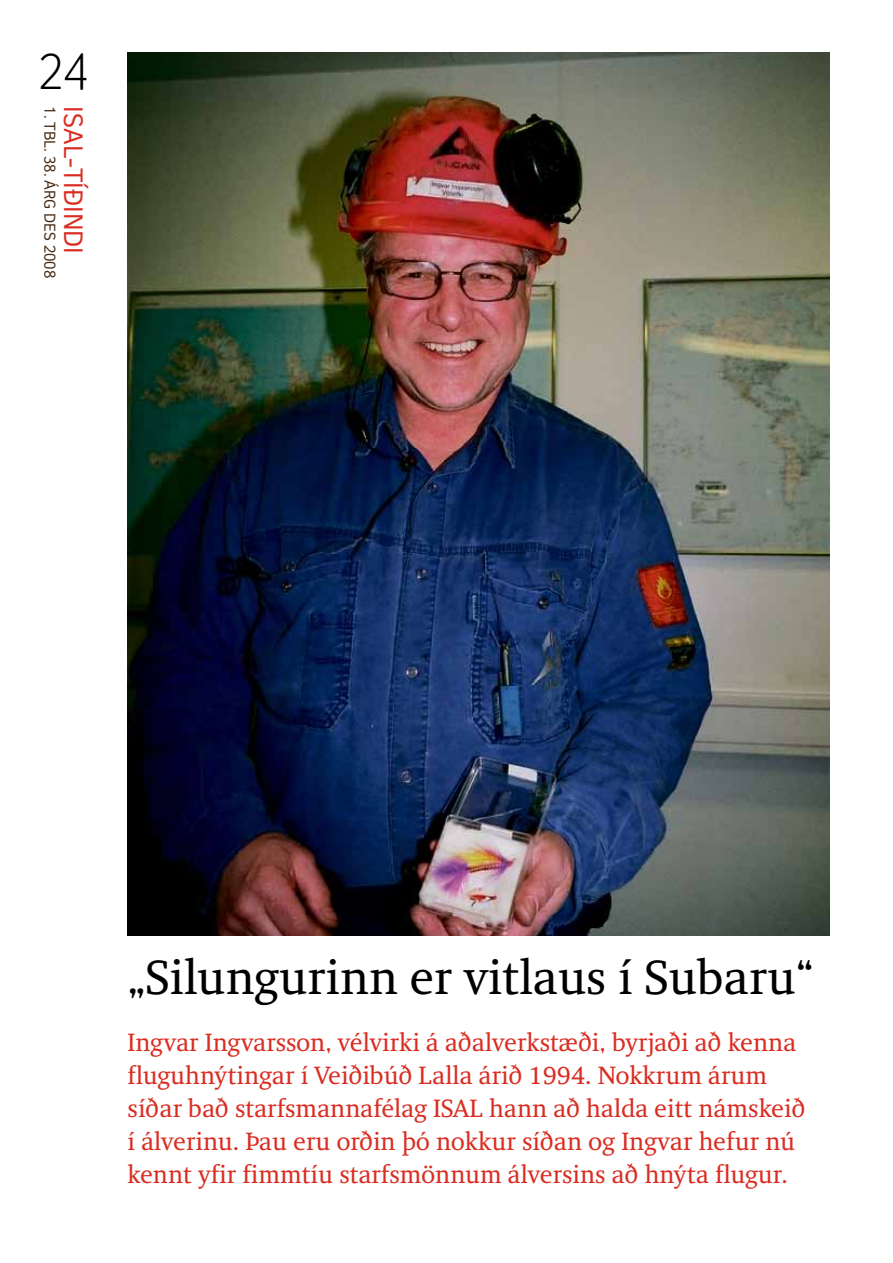
<style>
.page{position:relative;width:893px;height:1263px;background:#fff}
.page>*{position:absolute;margin:0;border:0;box-sizing:border-box;transform-origin:0 0}
.t1{font:49.5px "RT Albanese";color:#000}
.t2{font:300 48px "RT Vickerman";color:#000}
.t3{font:25.8px/33px "RT Albanese";color:#da2d22}
.t4{font:25.5px "RT Vickerman";color:#da2d22}
.t5{font:15px "RT Vickerman";color:#442810}
</style>
<div class="page">
<img style="left:128px;top:53px;width:701px;height:883px">
<h2 class="t2" style="left:39px;top:42px;width:51px">24</h2>
<p class="t5" style="left:59px;top:106px;width:174px;rotate:90deg">1. TBL. 38. ÁRG DES 2008</p>
<p class="t4" style="left:89px;top:106px;width:149px;rotate:90deg">ISAL-TÍÐINDI</p>
<h1 class="t1" style="left:128px;top:949px;width:687px">„Silungurinn er vitlaus í Subaru“</h1>
<p class="t3" style="left:128px;top:1026px;width:679px">Ingvar Ingvarsson, vélvirki á aðalverkstæði, byrjaði að kenna fluguhnýtingar í Veiðibúð Lalla árið 1994. Nokkrum árum síðar bað starfsmannafélag ISAL hann að halda eitt námskeið í álverinu. Þau eru orðin þó nokkur síðan og Ingvar hefur nú kennt yfir fimmtíu starfsmönnum álversins að hnýta flugur.</p>
</div>
